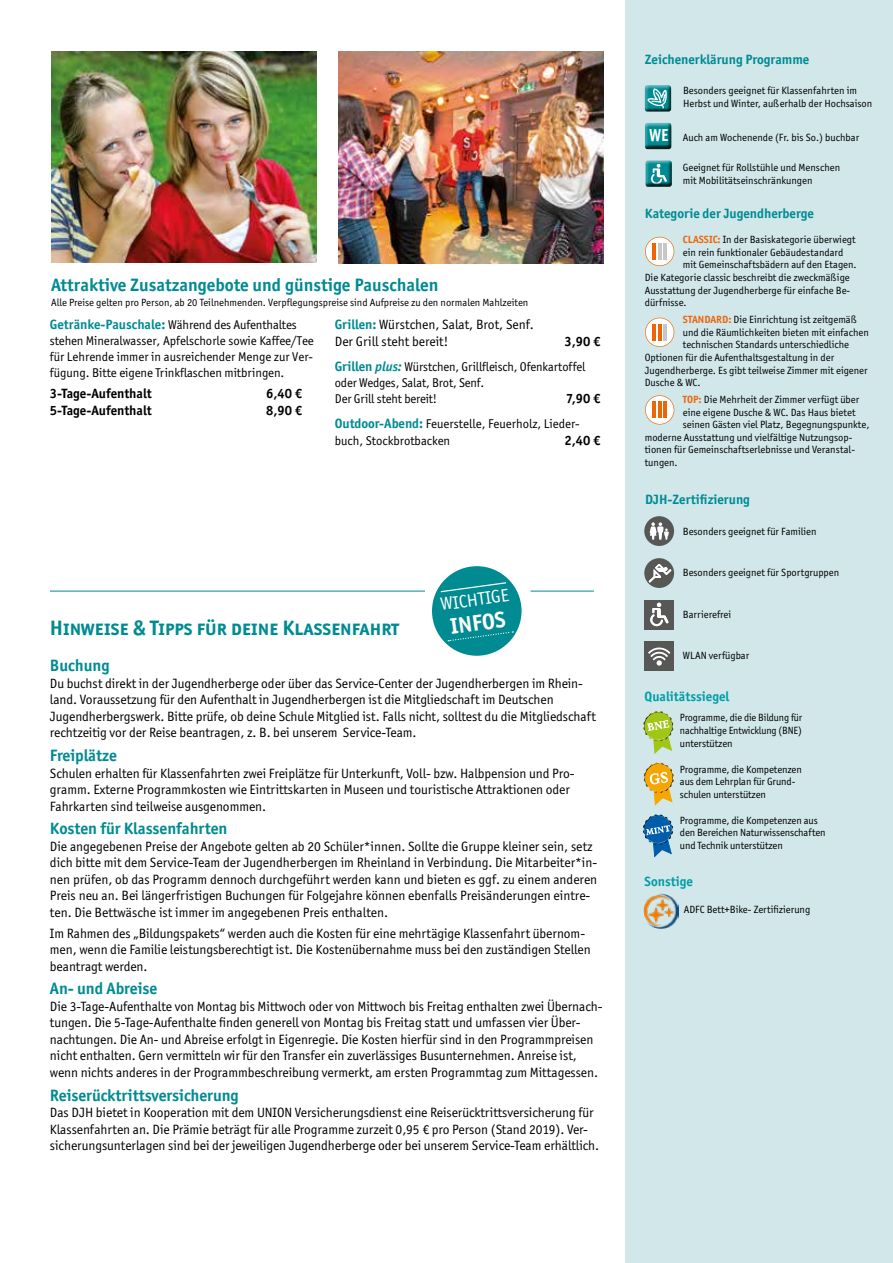
<style>
.page{position:relative;width:893px;height:1263px;background:#fff}
.page>*{position:absolute;margin:0;border:0;box-sizing:border-box;transform-origin:0 0}
.t1{font:700 22.5px "Officina Sans ITC Std";color:#fff}
.t2{font:700 21px "Officina Sans ITC Std";color:#008b92}
.t3{font:700 18px "Officina Sans ITC Std";color:#008b92}
.t4{font:18px "Officina Sans ITC Std";color:#fff}
.t5{font:700 17.4px "Officina Sans ITC Std";color:#fff;scale:.88 1}
.t6{font:700 16.5px "Officina Sans ITC Std";letter-spacing:-.005em;color:#008b92}
.t7{font:13.5px/16.5px "Officina Sans ITC Std";letter-spacing:-.005em;color:#000}
.t8{font:700 13.5px "Officina Sans ITC Std";color:#008b92}
.t9{font:700 13.5px "Officina Sans ITC Std";color:#000}
.t10{font:700 13.5px "Officina Sans ITC Std";color:#009ea7}
.t11{font:12.75px/16px "Officina Sans ITC Std";letter-spacing:-.005em;color:#000}
.t12{font:10.5px/12.6px "Officina Sans ITC Std";color:#000}
.s1{font-weight:700;font-size:13.5px;color:#008b92}
.s2{font-weight:700;color:#008b92}
.s3{font-weight:700;font-style:italic;font-size:13.5px;color:#008b92}
.s4{font-weight:700;color:#ec6608}
</style>
<div class="page">
<div style="left:625px;top:0;width:268px;height:1263px;background:#d1e7ea"></div>
<img style="left:51px;top:51px;width:266px;height:212px">
<img style="left:338px;top:51px;width:266px;height:213px">
<hr style="left:50px;top:591px;width:375px;height:1px;background:#008b92">
<hr style="left:531px;top:591px;width:63px;height:1px;background:#008b92">
<div style="left:432px;top:566px;width:90px;height:90px;background:#008b92;border-radius:50%"></div>
<svg style="left:439px;top:581px;width:67px;height:12px"></svg>
<svg style="left:448px;top:631px;width:65px;height:11px"></svg>
<img style="left:643px;top:893px;width:35px;height:35px">
<img style="left:643px;top:711px;width:31px;height:147px">
<svg style="left:645px;top:237px;width:29px;height:29px"></svg>
<hr style="left:652px;top:243px;width:4px;height:17px;background:#ec6608">
<hr style="left:658px;top:243px;width:3px;height:17px;background:#c6c7c7">
<hr style="left:663px;top:243px;width:4px;height:17px;background:#c6c7c7">
<svg style="left:645px;top:318px;width:29px;height:29px"></svg>
<hr style="left:652px;top:324px;width:4px;height:17px;background:#ec6608">
<hr style="left:658px;top:324px;width:3px;height:17px;background:#ec6608">
<hr style="left:663px;top:324px;width:4px;height:17px;background:#c6c7c7">
<svg style="left:645px;top:395px;width:29px;height:30px"></svg>
<hr style="left:652px;top:402px;width:4px;height:16px;background:#ec6608">
<hr style="left:658px;top:402px;width:3px;height:16px;background:#ec6608">
<hr style="left:663px;top:402px;width:4px;height:16px;background:#ec6608">
<div style="left:644px;top:516px;width:30px;height:30px;background:#575756;border-radius:50%"></div>
<svg style="left:650px;top:522px;width:19px;height:18px"></svg>
<div style="left:644px;top:558px;width:30px;height:30px;background:#575756;border-radius:50%"></div>
<svg style="left:648px;top:564px;width:24px;height:19px"></svg>
<div style="left:645px;top:600px;width:29px;height:29px;background:#575756"></div>
<svg style="left:650px;top:603px;width:18px;height:24px"></svg>
<div style="left:644px;top:642px;width:30px;height:29px;background:#575756"></div>
<svg style="left:648px;top:647px;width:22px;height:19px"></svg>
<div style="left:644px;top:85px;width:29px;height:28px;background:#000;opacity:.75"></div>
<div style="left:644px;top:121px;width:32px;height:28px;background:#000;opacity:.75"></div>
<div style="left:645px;top:159px;width:29px;height:28px;background:#000;opacity:.75"></div>
<h3 class="t3" style="left:51px;top:274px;width:389px">Attraktive Zusatzangebote und günstige Pauschalen</h3>
<p class="t12" style="left:51px;top:297px;width:479px">Alle Preise gelten pro Person, ab 20 Teilnehmenden. Verpflegungspreise sind Aufpreise zu den normalen Mahlzeiten</p>
<p class="t11" style="left:50px;top:317px;width:265px"><span class="s1">Getränke-Pauschale:</span> Während des Aufenthaltes stehen Mineralwasser, Apfelschorle sowie Kaffee/Tee für Lehrende immer in ausreichender Menge zur Ver&shy;fügung. Bitte eigene Trinkflaschen mitbringen.</p>
<p class="t9" style="left:50px;top:385px;width:103px">3-Tage-Aufenthalt</p>
<p class="t9" style="left:266px;top:385px;width:37px">6,40 €</p>
<p class="t9" style="left:50px;top:402px;width:103px">5-Tage-Aufenthalt</p>
<p class="t9" style="left:266px;top:402px;width:37px">8,90 €</p>
<p class="t7" style="left:335px;top:317px;width:200px"><span class="s2">Grillen:</span> Würstchen, Salat, Brot, Senf.<br>Der Grill steht bereit!</p>
<p class="t9" style="left:565px;top:333px;width:37px">3,90 €</p>
<p class="t11" style="left:335px;top:358px;width:252px"><span class="s1">Grillen</span> <span class="s3">plus:</span> Würstchen, Grillfleisch, Ofenkartoffel oder Wedges, Salat, Brot, Senf.<br>Der Grill steht bereit!</p>
<p class="t9" style="left:566px;top:390px;width:36px">7,90 €</p>
<p class="t11" style="left:335px;top:416px;width:246px;line-height:16.5px"><span class="s1">Outdoor-Abend:</span> Feuerstelle, Feuerholz, Lieder&shy;buch, Stockbrotbacken</p>
<p class="t9" style="left:565px;top:432px;width:37px">2,40 €</p>
<h3 class="t4" style="left:439px;top:594px;width:70px;rotate:-8deg">WICHTIGE</h3>
<h2 class="t2" style="left:50px;top:615px;width:351px">Hinweise &amp; Tipps für deine Klassenfahrt</h2>
<h1 class="t1" style="left:449px;top:612px;width:57px;rotate:-8deg">INFOS</h1>
<p class="t6" style="left:50px;top:655px;width:61px">Buchung</p>
<p class="t7" style="left:50px;top:675px;width:547px">Du buchst direkt in der Jugendherberge oder über das Service-Center der Jugendherbergen im Rhein&shy;land. Voraussetzung für den Aufenthalt in Jugendherbergen ist die Mitgliedschaft im Deutschen Jugendherbergswerk. Bitte prüfe, ob deine Schule Mitglied ist. Falls nicht, solltest du die Mitgliedschaft rechtzeitig vor der Reise beantragen, z. B. bei unserem Service-Team.</p>
<p class="t6" style="left:50px;top:745px;width:69px">Freiplätze</p>
<p class="t7" style="left:50px;top:765px;width:526px">Schulen erhalten für Klassenfahrten zwei Freiplätze für Unterkunft, Voll- bzw. Halbpension und Pro&shy;gramm. Externe Programmkosten wie Eintrittskarten in Museen und touristische Attraktionen oder<br>Fahrkarten sind teilweise ausgenommen.</p>
<p class="t6" style="left:50px;top:818px;width:179px">Kosten für Klassenfahrten</p>
<p class="t7" style="left:50px;top:838px;width:549px">Die angegebenen Preise der Angebote gelten ab 20 Schüler*innen. Sollte die Gruppe kleiner sein, setz dich bitte mit dem Service-Team der Jugendherbergen im Rheinland in Verbindung. Die Mitarbeiter*in&shy;nen prüfen, ob das Programm dennoch durchgeführt werden kann und bieten es ggf. zu einem anderen Preis neu an. Bei längerfristigen Buchungen für Folgejahre können ebenfalls Preisänderungen eintre&shy;ten. Die Bettwäsche ist immer im angegebenen Preis enthalten.</p>
<p class="t7" style="left:50px;top:925px;width:542px">Im Rahmen des „Bildungspakets“ werden auch die Kosten für eine mehrtägige Klassenfahrt übernom&shy;men, wenn die Familie leistungsberechtigt ist. Die Kostenübernahme muss bei den zuständigen Stellen beantragt werden.</p>
<p class="t6" style="left:50px;top:978px;width:109px">An- und Abreise</p>
<p class="t7" style="left:50px;top:998px;width:554px">Die 3-Tage-Aufenthalte von Montag bis Mittwoch oder von Mittwoch bis Freitag enthalten zwei Übernach&shy;tungen. Die 5-Tage-Aufenthalte finden generell von Montag bis Freitag statt und umfassen vier Über&shy;nachtungen. Die An- und Abreise erfolgt in Eigenregie. Die Kosten hierfür sind in den Programmpreisen nicht enthalten. Gern vermitteln wir für den Transfer ein zuverlässiges Busunternehmen. Anreise ist, wenn nichts anderes in der Programmbeschreibung vermerkt, am ersten Programmtag zum Mittagessen.</p>
<p class="t6" style="left:50px;top:1085px;width:190px">Reiserücktrittsversicherung</p>
<p class="t7" style="left:50px;top:1104px;width:551px">Das DJH bietet in Kooperation mit dem UNION Versicherungsdienst eine Reiserücktrittsversicherung für<br>Klassenfahrten an. Die Prämie beträgt für alle Programme zurzeit 0,95 € pro Person (Stand 2019). Ver&shy;sicherungsunterlagen sind bei der jeweiligen Jugendherberge oder bei unserem Service-Team erhältlich.</p>
<p class="t8" style="left:645px;top:51px;width:166px">Zeichenerklärung Programme</p>
<p class="t5" style="left:649px;top:125px;width:24px">WE</p>
<p class="t12" style="left:683px;top:84px;width:191px">Besonders geeignet für Klassenfahrten im<br>Herbst und Winter, außerhalb der Hochsaison</p>
<p class="t12" style="left:683px;top:131px;width:178px">Auch am Wochenende (Fr. bis So.) buchbar</p>
<p class="t12" style="left:683px;top:161px;width:159px">Geeignet für Rollstühle und Menschen mit Mobilitätseinschränkungen</p>
<p class="t8" style="left:645px;top:205px;width:171px">Kategorie der Jugendherberge</p>
<p class="t12" style="left:683px;top:233px;width:174px"><span class="s4">CLASSIC:</span> In der Basiskategorie überwiegt</p>
<p class="t12" style="left:683px;top:246px;width:162px">ein rein funktionaler Gebäudestandard</p>
<p class="t12" style="left:683px;top:259px;width:175px">mit Gemeinschaftsbädern auf den Etagen.</p>
<p class="t12" style="left:645px;top:271px;width:206px">Die Kategorie classic beschreibt die zweckmäßige</p>
<p class="t12" style="left:645px;top:284px;width:207px">Ausstattung der Jugendherberge für einfache Be-</p>
<p class="t12" style="left:645px;top:296px;width:43px">dürfnisse.</p>
<p class="t12" style="left:683px;top:313px;width:176px"><span class="s4">STANDARD:</span> Die Einrichtung ist zeitgemäß</p>
<p class="t12" style="left:683px;top:326px;width:188px">und die Räumlichkeiten bieten mit einfachen</p>
<p class="t12" style="left:683px;top:338px;width:168px">technischen Standards unterschiedliche</p>
<p class="t12" style="left:645px;top:351px;width:191px">Optionen für die Aufenthaltsgestaltung in der</p>
<p class="t12" style="left:645px;top:364px;width:224px">Jugendherberge. Es gibt teilweise Zimmer mit eigener</p>
<p class="t12" style="left:645px;top:376px;width:57px">Dusche &amp; WC.</p>
<p class="t12" style="left:683px;top:393px;width:178px"><span class="s4">TOP:</span> Die Mehrheit der Zimmer verfügt über</p>
<p class="t12" style="left:683px;top:406px;width:174px">eine eigene Dusche &amp; WC. Das Haus bietet</p>
<p class="t12" style="left:683px;top:418px;width:188px">seinen Gästen viel Platz, Begegnungspunkte,</p>
<p class="t12" style="left:645px;top:431px;width:209px">moderne Ausstattung und vielfältige Nutzungsop-</p>
<p class="t12" style="left:645px;top:443px;width:212px">tionen für Gemeinschaftserlebnisse und Veranstal-</p>
<p class="t12" style="left:645px;top:456px;width:34px">tungen.</p>
<p class="t8" style="left:645px;top:491px;width:106px">DJH-Zertifizierung</p>
<p class="t12" style="left:683px;top:525px;width:135px">Besonders geeignet für Familien</p>
<p class="t12" style="left:683px;top:566px;width:158px">Besonders geeignet für Sportgruppen</p>
<p class="t12" style="left:683px;top:608px;width:50px">Barrierefrei</p>
<p class="t12" style="left:683px;top:649px;width:68px">WLAN verfügbar</p>
<p class="t10" style="left:645px;top:688px;width:86px">Qualitätssiegel</p>
<p class="t12" style="left:680px;top:711px;width:124px;text-align:justify">Programme, die die Bildung für nachhaltige Entwicklung (BNE) unterstützen</p>
<p class="t12" style="left:680px;top:763px;width:123px">Programme, die Kompetenzen aus dem Lehrplan für Grund&shy;schulen unterstützen</p>
<p class="t12" style="left:680px;top:814px;width:147px">Programme, die Kompetenzen aus den Bereichen Naturwissenschaften und Technik unterstützen</p>
<p class="t10" style="left:645px;top:873px;width:50px">Sonstige</p>
<p class="t12" style="left:684px;top:903px;width:128px">ADFC Bett+Bike- Zertifizierung</p>
</div>
